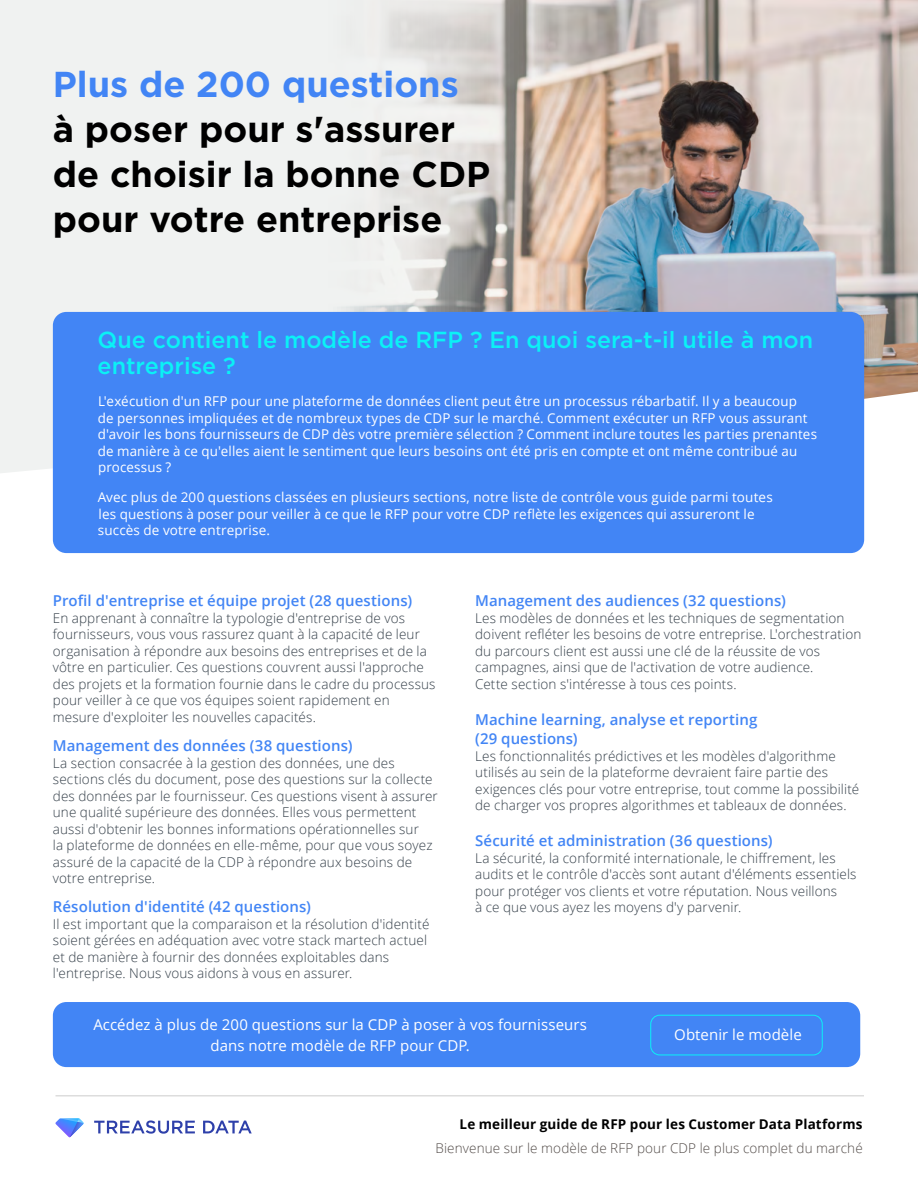
<style>
.page{position:relative;width:918px;height:1188px;background:#fff}
.page>*{position:absolute;margin:0;border:0;box-sizing:border-box;transform-origin:0 0}
.Cover_Title{font:700 36px/45px "Gotham";color:#000}
.Cover_Title-2{font:500 23.25px/25.5px "Gotham";color:#0bf1f6}
.Page_Body{font:600 15px/19.5px "Open Sans";letter-spacing:.005em;color:#4285f5}
.Page_Body-2{font:15px/21px "Open Sans";letter-spacing:.005em;color:#fff;text-align:center}
.Page_Body-3{font:300 13.5px/16.5px "Open Sans";letter-spacing:.01em;color:#333e48}
.Page_Body-4{font:13.5px/16.5px "Open Sans";letter-spacing:.01em;color:#fff}
.Page_Body-5{font:300 13.5px "Open Sans";letter-spacing:.01em;color:#524b48}
.Page_Body-6{font:700 13.5px "Open Sans";letter-spacing:.01em;color:#000}
.s1{color:#4285f5}
</style>
<div class="page">
<div style="left:53px;top:1002px;width:807px;height:65px;background:#4285f5;border-radius:14px"></div>
<div style="left:650px;top:1015px;width:173px;height:40px;border:1px solid #0bf1f6;border-radius:9px"></div>
<div style="left:0;top:0;width:865px;height:473px;background:#f0f2f1"></div>
<img style="left:127px;top:0;width:791px;height:405px">
<div style="left:53px;top:312px;width:811px;height:241px;background:#4285f5;border-radius:14px"></div>
<svg style="left:56px;top:1118px;width:28px;height:19px"></svg>
<svg style="left:94px;top:1120px;width:101px;height:14px"></svg>
<svg style="left:203px;top:1121px;width:49px;height:12px"></svg>
<hr style="left:56px;top:1095px;width:808px;height:1px;background:#ccc">
<p class="Cover_Title" style="left:53px;top:62px;width:439px"><span class="s1">Plus de 200 questions<br></span>à poser pour s'assurer de choisir la bonne CDP pour votre entreprise</p>
<p class="Cover_Title-2" style="left:98px;top:327px;width:717px">Que contient le modèle de RFP ? En quoi sera-t-il utile à mon entreprise ?</p>
<p class="Page_Body-4" style="left:98px;top:393px;width:721px">L'exécution d'un RFP pour une plateforme de données client peut être un processus rébarbatif. Il y a beaucoup<br>de personnes impliquées et de nombreux types de CDP sur le marché. Comment exécuter un RFP vous assurant d'avoir les bons fournisseurs de CDP dès votre première sélection ? Comment inclure toutes les parties prenantes de manière à ce qu'elles aient le sentiment que leurs besoins ont été pris en compte et ont même contribué au processus ?</p>
<p class="Page_Body-4" style="left:98px;top:489px;width:677px">Avec plus de 200 questions classées en plusieurs sections, notre liste de contrôle vous guide parmi toutes les questions à poser pour veiller à ce que le RFP pour votre CDP reflète les exigences qui assureront le succès de votre entreprise.</p>
<p class="Page_Body" style="left:53px;top:591px;width:361px">Profil d'entreprise et équipe projet (28 questions)</p>
<p class="Page_Body-3" style="left:53px;top:609px;width:384px">En apprenant à connaître la typologie d'entreprise de vos fournisseurs, vous vous rassurez quant à la capacité de leur organisation à répondre aux besoins des entreprises et de la vôtre en particulier. Ces questions couvrent aussi l'approche des projets et la formation fournie dans le cadre du processus pour veiller à ce que vos équipes soient rapidement en mesure d'exploiter les nouvelles capacités.</p>
<p class="Page_Body" style="left:53px;top:736px;width:301px">Management des données (38 questions)</p>
<p class="Page_Body-3" style="left:53px;top:754px;width:387px">La section consacrée à la gestion des données, une des sections clés du document, pose des questions sur la collecte des données par le fournisseur. Ces questions visent à assurer une qualité supérieure des données. Elles vous permettent aussi d'obtenir les bonnes informations opérationnelles sur<br>la plateforme de données en elle-même, pour que vous soyez assuré de la capacité de la CDP à répondre aux besoins de votre entreprise.</p>
<p class="Page_Body" style="left:53px;top:897px;width:260px">Résolution d'identité (42 questions)</p>
<p class="Page_Body-3" style="left:53px;top:915px;width:378px">Il est important que la comparaison et la résolution d'identité soient gérées en adéquation avec votre stack martech actuel et de manière à fournir des données exploitables dans l'entreprise. Nous vous aidons à vous en assurer.</p>
<p class="Page_Body" style="left:475px;top:591px;width:312px">Management des audiences (32 questions)</p>
<p class="Page_Body-3" style="left:475px;top:609px;width:388px">Les modèles de données et les techniques de segmentation doivent refléter les besoins de votre entreprise. L'orchestration du parcours client est aussi une clé de la réussite de vos campagnes, ainsi que de l'activation de votre audience.<br>Cette section s'intéresse à tous ces points.</p>
<p class="Page_Body" style="left:475px;top:709px;width:284px">Machine learning, analyse et reporting (29 questions)</p>
<p class="Page_Body-3" style="left:475px;top:747px;width:386px">Les fonctionnalités prédictives et les modèles d'algorithme utilisés au sein de la plateforme devraient faire partie des exigences clés pour votre entreprise, tout comme la possibilité de charger vos propres algorithmes et tableaux de données.</p>
<p class="Page_Body" style="left:475px;top:831px;width:299px">Sécurité et administration (36 questions)</p>
<p class="Page_Body-3" style="left:475px;top:849px;width:383px">La sécurité, la conformité internationale, le chiffrement, les audits et le contrôle d'accès sont autant d'éléments essentiels pour protéger vos clients et votre réputation. Nous veillons<br>à ce que vous ayez les moyens d'y parvenir.</p>
<p class="Page_Body-2" style="left:93px;top:1013px;width:495px">Accédez à plus de 200 questions sur la CDP à poser à vos fournisseurs dans notre modèle de RFP pour CDP.</p>
<p class="Page_Body-2" style="left:674px;top:1024px;width:129px">Obtenir le modèle</p>
<p class="Page_Body-6" style="left:460px;top:1114px;width:405px">Le meilleur guide de RFP pour les Customer Data Platforms</p>
<p class="Page_Body-5" style="left:435px;top:1139px;width:429px">Bienvenue sur le modèle de RFP pour CDP le plus complet du marché</p>
</div>
